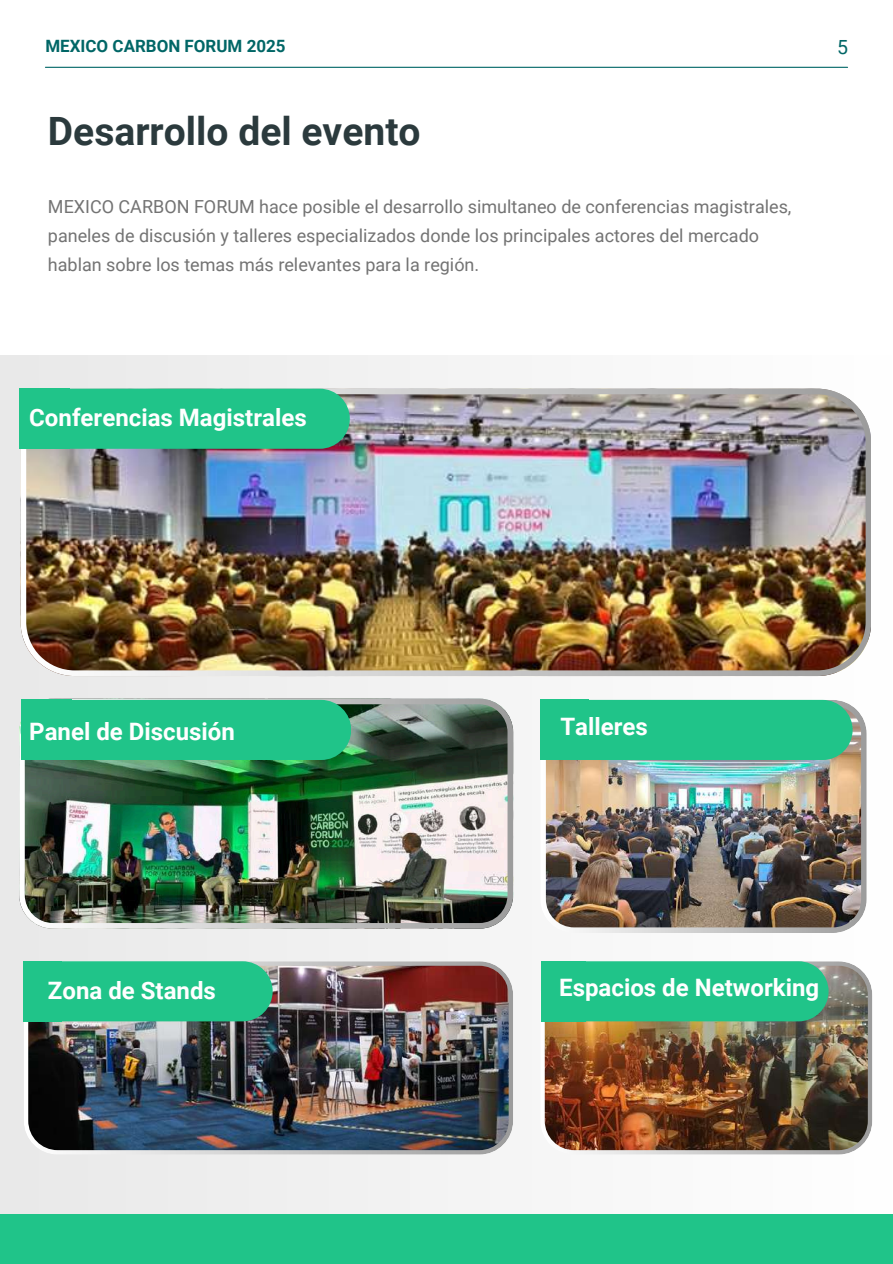
<style>
.page{position:relative;width:893px;height:1264px;background:#fff}
.page>*{position:absolute;margin:0;border:0;box-sizing:border-box;transform-origin:0 0}
.t1{font:700 39px "Roboto";color:#2b3a3d}
.t2{font:700 24px "Roboto";color:#fff}
.t3{font:19.5px "Roboto";color:#066}
.t4{font:18px/29.2px "Roboto";color:#737373}
.t5{font:700 16.95px "Roboto";color:#066}
</style>
<div class="page">
<div style="left:0;top:355px;width:891px;height:859px;background:#f4f4f4"></div>
<div style="left:0;top:1214px;width:892px;height:49px;background:#20c489"></div>
<img style="left:19px;top:698px;width:494px;height:230px">
<img style="left:541px;top:700px;width:325px;height:232px">
<img style="left:21px;top:388px;width:849px;height:287px">
<img style="left:24px;top:961px;width:489px;height:193px">
<img style="left:541px;top:961px;width:330px;height:193px">
<hr style="left:45px;top:67px;width:802px;height:1px;background:#066">
<div style="left:19px;top:388px;width:330px;height:61px;background:#20c489;border-radius:30px"></div>
<div style="left:19px;top:388px;width:51px;height:61px;background:#20c489"></div>
<div style="left:21px;top:700px;width:330px;height:60px;background:#20c489;border-radius:30px"></div>
<div style="left:21px;top:700px;width:50px;height:60px;background:#20c489"></div>
<div style="left:24px;top:961px;width:248px;height:60px;background:#20c489;border-radius:30px"></div>
<div style="left:24px;top:961px;width:38px;height:60px;background:#20c489"></div>
<div style="left:541px;top:961px;width:287px;height:60px;background:#20c489;border-radius:30px"></div>
<div style="left:541px;top:961px;width:44px;height:60px;background:#20c489"></div>
<div style="left:540px;top:700px;width:312px;height:60px;background:#20c489;border-radius:30px"></div>
<div style="left:540px;top:700px;width:48px;height:60px;background:#20c489"></div>
<p class="t5" style="left:45px;top:36px;width:241px">MEXICO CARBON FORUM 2025</p>
<p class="t3" style="left:836px;top:36px;width:12px">5</p>
<h1 class="t1" style="left:48px;top:109px;width:374px">Desarrollo del evento</h1>
<p class="t4" style="left:48px;top:192px;width:744px">MEXICO CARBON FORUM hace posible el desarrollo simultaneo de conferencias magistrales, paneles de discusión y talleres especializados donde los principales actores del mercado hablan sobre los temas más relevantes para la región.</p>
<h2 class="t2" style="left:29px;top:404px;width:279px">Conferencias Magistrales</h2>
<h2 class="t2" style="left:29px;top:717px;width:207px">Panel de Discusión</h2>
<h2 class="t2" style="left:560px;top:712px;width:89px">Talleres</h2>
<h2 class="t2" style="left:48px;top:976px;width:169px">Zona de Stands</h2>
<h2 class="t2" style="left:559px;top:974px;width:261px">Espacios de Networking</h2>
</div>
